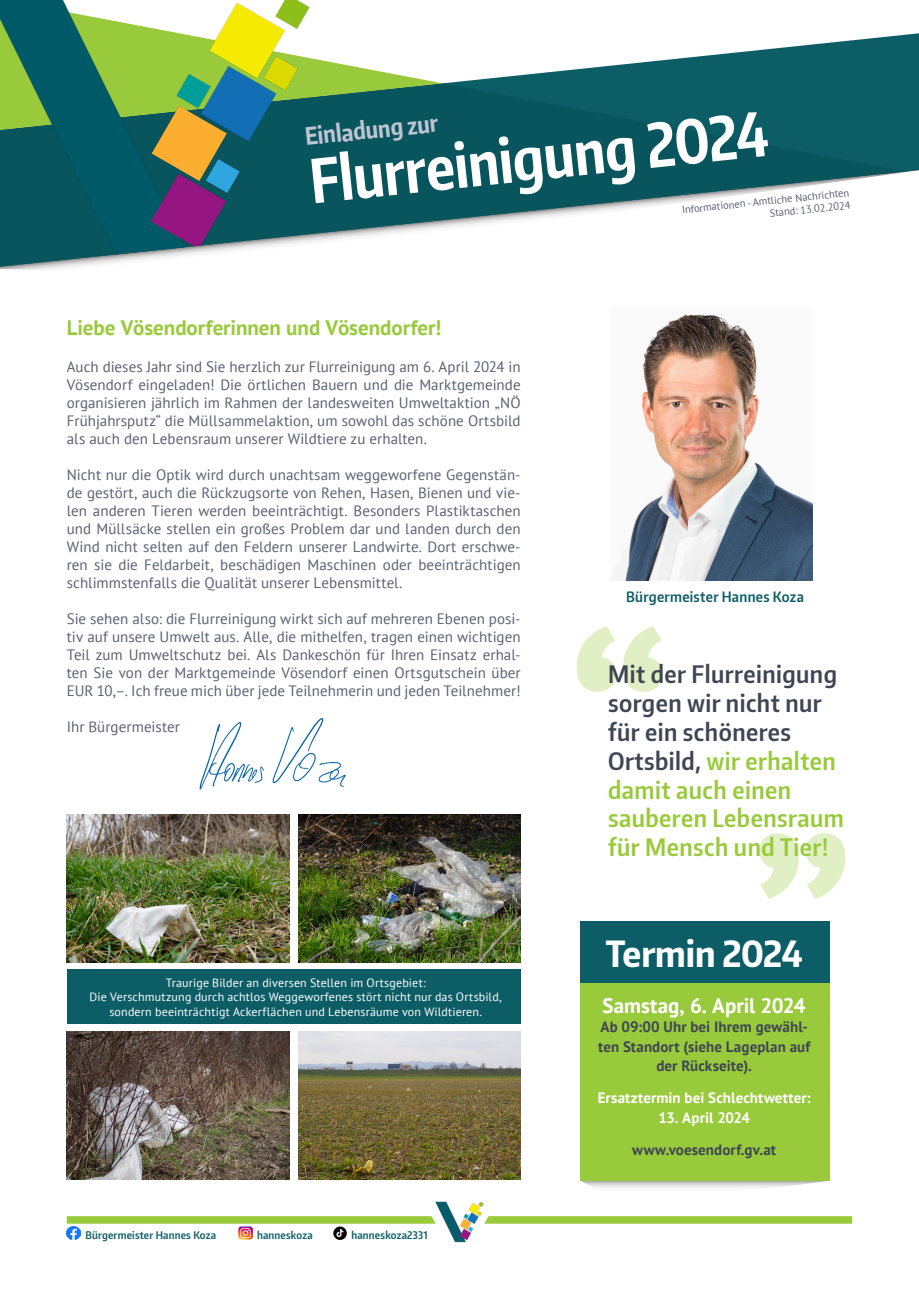
<style>
.page{position:relative;width:919px;height:1289px;background:#fff}
.page>*{position:absolute;margin:0;border:0;box-sizing:border-box;transform-origin:0 0}
.t1{font:700 60px "Encode Sans Compressed";color:#fff}
.Infokasten_-_Header{font:700 36px "Encode Sans Condensed";letter-spacing:-.01em;color:#fff}
.t2{font:600 24px/28.8px "Encode Sans Condensed";letter-spacing:.02em;color:#3f4653}
.t3{font:700 24px "Encode Sans Compressed";color:#bdc5d3}
.Artikel_-_Standard_kein_Raster{font:700 21px "PT Sans";letter-spacing:-.005em;color:#99ca3b}
.Aufzählung_Kasterl_petrol{font:700 21px "PT Sans";color:#fff}
.Artikel_-_Standard_kein_Raster-2{font:15px/18px "PT Sans";letter-spacing:.005em;color:#586171;text-align:justify}
.Aufzählung_Kasterl_petrol-2{font:700 15px/19.5px "PT Sans";letter-spacing:.005em;color:#3f4653;text-align:center}
.Aufzählung_Kasterl_petrol-3{font:700 15px "PT Sans";letter-spacing:.005em;color:#fff}
.Aufzählung_Kasterl_petrol-4{font:700 15px "PT Sans";letter-spacing:-.015em;color:#fff}
.t4{font:600 14.25px "Encode Sans Condensed";letter-spacing:.02em;color:#0d5d67}
.Artikel_-_Standard_kein_Raster-3{font:12px/14.4px "PT Sans";letter-spacing:.015em;color:#fff;text-align:center}
.t5{font:10.5px "PT Sans";color:#586171}
.t6{font:600 10.5px "Encode Sans Condensed";letter-spacing:.02em;color:#0d5d67}
.s1{color:#99ca3b}
</style>
<div class="page">
<svg style="left:311px;top:34px;width:595px;height:208px"></svg>
<svg style="left:311px;top:34px;width:131px;height:96px"></svg>
<svg style="left:580px;top:1180px;width:249px;height:8px"></svg>
<img style="left:0;top:0;width:311px;height:266px">
<div style="left:580px;top:947px;width:250px;height:233px;background:#99ca3b"></div>
<div style="left:580px;top:921px;width:250px;height:61px;background:#0d5d67"></div>
<img style="left:435px;top:1201px;width:48px;height:41px">
<svg style="left:67px;top:1216px;width:785px;height:23px"></svg>
<img style="left:333px;top:1226px;width:14px;height:13px;border-radius:7px">
<svg style="left:759px;top:833px;width:86px;height:66px"></svg>
<svg style="left:576px;top:626px;width:86px;height:65px"></svg>
<img style="left:625px;top:314px;width:187px;height:266px">
<img style="left:67px;top:814px;width:222px;height:148px">
<img style="left:67px;top:1031px;width:222px;height:148px">
<img style="left:298px;top:1031px;width:222px;height:148px">
<img style="left:298px;top:814px;width:222px;height:148px">
<div style="left:67px;top:969px;width:453px;height:54px;background:#0d5d67"></div>
<img style="left:199px;top:718px;width:147px;height:72px">
<p class="t1" style="left:306px;top:142px;width:462px;rotate:-6deg">Flurreinigung 2024</p>
<p class="t3" style="left:303px;top:121px;width:135px;rotate:-6deg">Einladung zur</p>
<p class="t5" style="left:681px;top:203px;width:170px;rotate:-6deg">Informationen - Amtliche Nachrichten</p>
<p class="t5" style="left:769px;top:206px;width:83px;rotate:-6deg">Stand: 13.02.2024</p>
<p class="Artikel_-_Standard_kein_Raster" style="left:67px;top:314px;width:376px">Liebe Vösendorferinnen und Vösendorfer!</p>
<p class="Artikel_-_Standard_kein_Raster-2" style="left:67px;top:357px;width:455px">Auch dieses Jahr sind Sie herzlich zur Flurreinigung am 6. April 2024 in Vösendorf eingeladen! Die örtlichen Bauern und die Marktgemeinde organisieren jährlich im Rahmen der landesweiten Umweltaktion „NÖ Frühjahrsputz“ die Müllsammelaktion, um sowohl das schöne Ortsbild als auch den Lebensraum unserer Wildtiere zu erhalten.</p>
<p class="Artikel_-_Standard_kein_Raster-2" style="left:67px;top:465px;width:455px">Nicht nur die Optik wird durch unachtsam weggeworfene Gegenstän&shy;de gestört, auch die Rückzugsorte von Rehen, Hasen, Bienen und vie&shy;len anderen Tieren werden beeinträchtigt. Besonders Plastiktaschen und Müllsäcke stellen ein großes Problem dar und landen durch den Wind nicht selten auf den Feldern unserer Landwirte. Dort erschwe&shy;ren sie die Feldarbeit, beschädigen Maschinen oder beeinträchtigen schlimmstenfalls die Qualität unserer Lebensmittel.</p>
<p class="Artikel_-_Standard_kein_Raster-2" style="left:67px;top:609px;width:455px">Sie sehen also: die Flurreinigung wirkt sich auf mehreren Ebenen posi&shy;tiv auf unsere Umwelt aus. Alle, die mithelfen, tragen einen wichtigen Teil zum Umweltschutz bei. Als Dankeschön für Ihren Einsatz erhal&shy;ten Sie von der Marktgemeinde Vösendorf einen Ortsgutschein über EUR 10,–. Ich freue mich über jede Teilnehmerin und jeden Teilnehmer!</p>
<p class="Artikel_-_Standard_kein_Raster-2" style="left:67px;top:717px;width:115px">Ihr Bürgermeister</p>
<p class="Artikel_-_Standard_kein_Raster-3" style="left:166px;top:975px;width:261px">Traurige Bilder an diversen Stellen im Ortsgebiet:</p>
<p class="Artikel_-_Standard_kein_Raster-3" style="left:90px;top:989px;width:413px">Die Verschmutzung durch achtlos Weggeworfenes stört nicht nur das Ortsbild, sondern beeinträchtigt Ackerflächen und Lebensräume von Wildtieren.</p>
<p class="t6" style="left:85px;top:1227px;width:132px">Bürgermeister Hannes Koza</p>
<p class="t6" style="left:257px;top:1227px;width:57px">hanneskoza</p>
<p class="t6" style="left:351px;top:1227px;width:78px">hanneskoza2331</p>
<p class="t4" style="left:626px;top:587px;width:179px">Bürgermeister Hannes Koza</p>
<p class="t2" style="left:608px;top:659px;width:237px">Mit der Flurreinigung sorgen wir nicht nur für ein schöneres<br>Ortsbild, <span class="s1">wir erhalten damit auch einen sauberen Lebensraum für Mensch und Tier!</span></p>
<p class="Infokasten_-_Header" style="left:605px;top:929px;width:199px">Termin 2024</p>
<p class="Aufzählung_Kasterl_petrol" style="left:602px;top:991px;width:204px">Samstag, 6. April 2024</p>
<p class="Aufzählung_Kasterl_petrol-2" style="left:598px;top:1016px;width:214px">Ab 09:00 Uhr bei Ihrem gewähl&shy;ten Standort (siehe Lageplan auf der Rückseite).</p>
<p class="Aufzählung_Kasterl_petrol-3" style="left:597px;top:1088px;width:214px">Ersatztermin bei Schlechtwetter:</p>
<p class="Aufzählung_Kasterl_petrol-4" style="left:658px;top:1107px;width:93px">13. April 2024</p>
<p class="Aufzählung_Kasterl_petrol-2" style="left:632px;top:1139px;width:145px">www.voesendorf.gv.at</p>
</div>
